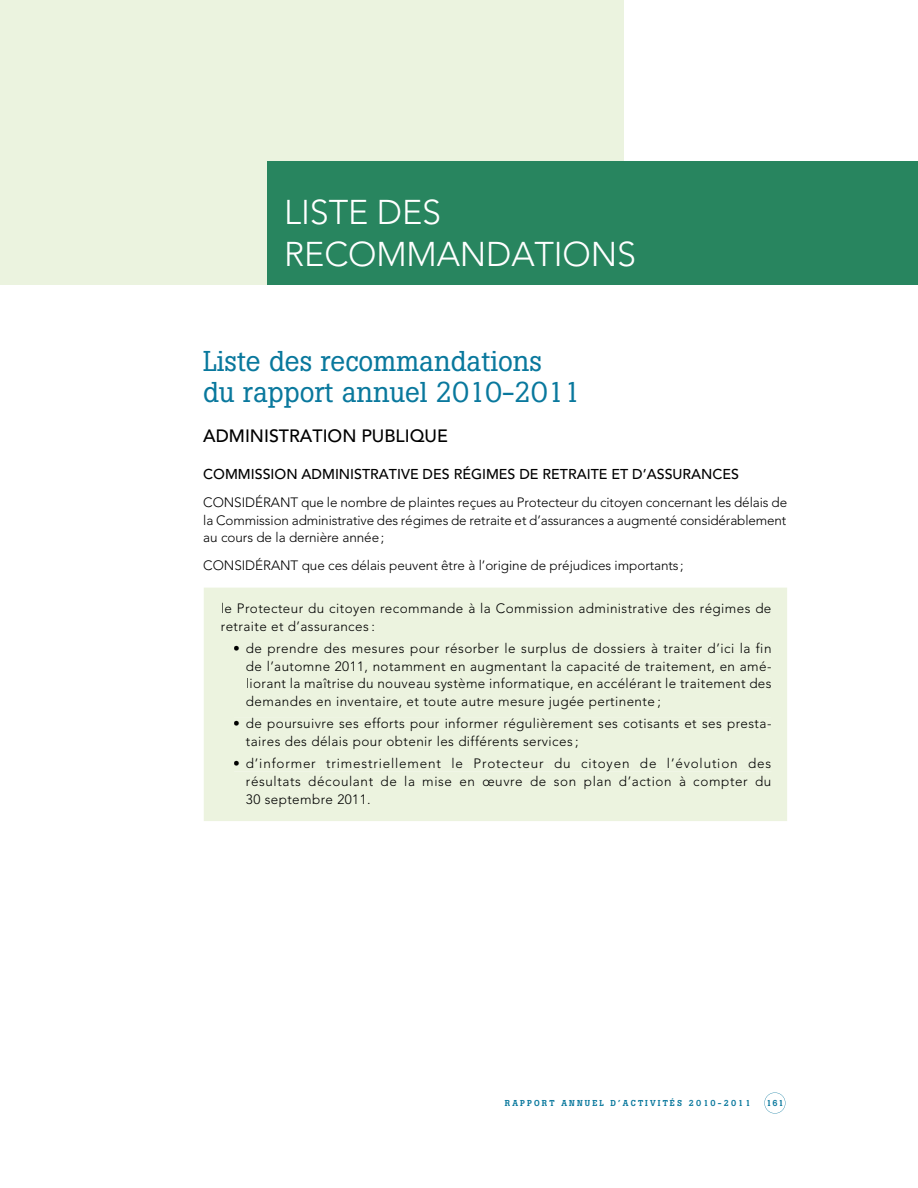
<style>
.page{position:relative;width:918px;height:1188px;background:#fff}
.page>*{position:absolute;margin:0;border:0;box-sizing:border-box;transform-origin:0 0}
.t1{font:300 34.05px/42.6px "Avenir";letter-spacing:-.005em;color:#fff}
.t2{font:28.35px/31.2px "Boton";color:#09789d}
.t3{font:500 17.7px "Avenir";color:#000}
.t4{font:500 14.25px "Avenir";color:#000}
.t5{font:300 13.5px/17.7px "Avenir";letter-spacing:.03em;color:#000;text-align:justify}
.t6{font:300 13.5px "Avenir";letter-spacing:-.005em;color:#000}
.t7{font:500 8.55px "Boton";letter-spacing:.25em;color:#09789d}
</style>
<div class="page">
<div style="left:0;top:0;width:624px;height:284px;background:#ebf3df"></div>
<svg style="left:764px;top:1093px;width:21px;height:21px"></svg>
<div style="left:267px;top:161px;width:651px;height:123px;background:#28855f"></div>
<div style="left:204px;top:588px;width:583px;height:233px;background:#ecf3df"></div>
<div style="left:222px;top:603px;width:550px;height:13px;background:#ecf3df"></div>
<div style="left:222px;top:621px;width:152px;height:10px;background:#ecf3df"></div>
<div style="left:234px;top:643px;width:538px;height:13px;background:#ecf3df"></div>
<div style="left:247px;top:661px;width:524px;height:13px;background:#ecf3df"></div>
<div style="left:247px;top:678px;width:525px;height:14px;background:#ecf3df"></div>
<div style="left:247px;top:696px;width:413px;height:13px;background:#ecf3df"></div>
<div style="left:234px;top:718px;width:537px;height:13px;background:#ecf3df"></div>
<div style="left:246px;top:736px;width:332px;height:13px;background:#ecf3df"></div>
<div style="left:234px;top:758px;width:538px;height:13px;background:#ecf3df"></div>
<div style="left:247px;top:776px;width:525px;height:13px;background:#ecf3df"></div>
<div style="left:246px;top:793px;width:124px;height:14px;background:#ecf3df"></div>
<h1 class="t1" style="left:284px;top:191px;width:353px">LISTE DES<br>RECOMMANDATIONS</h1>
<h2 class="t2" style="left:203px;top:345px;width:379px">Liste des recommandations<br>du rapport annuel 2010-2011</h2>
<h3 class="t3" style="left:203px;top:426px;width:246px">ADMINISTRATION PUBLIQUE</h3>
<p class="t4" style="left:203px;top:466px;width:537px">COMMISSION ADMINISTRATIVE DES RÉGIMES DE RETRAITE ET D’ASSURANCES</p>
<p class="t5" style="left:203px;top:493px;width:585px">CONSIDÉRANT que le nombre de plaintes reçues au Protecteur du citoyen concernant les délais de la Commission administrative des régimes de retraite et d’assurances a augmenté considérablement au cours de la dernière année ;</p>
<p class="t6" style="left:203px;top:558px;width:482px">CONSIDÉRANT que ces délais peuvent être à l’origine de préjudices importants ;</p>
<p class="t5" style="left:221px;top:600px;width:552px">le Protecteur du citoyen recommande à la Commission administrative des régimes de retraite et d’assurances :</p>
<p class="t5" style="left:246px;top:639px;width:527px;text-indent:-13px">• de prendre des mesures pour résorber le surplus de dossiers à traiter d’ici la fin de l’automne 2011, notamment en augmentant la capacité de traitement, en amé&shy;liorant la maîtrise du nouveau système informatique, en accélérant le traitement des demandes en inventaire, et toute autre mesure jugée pertinente ;</p>
<p class="t5" style="left:246px;top:715px;width:527px;text-indent:-13px">• de poursuivre ses efforts pour informer régulièrement ses cotisants et ses presta&shy;taires des délais pour obtenir les différents services ;</p>
<p class="t5" style="left:246px;top:754px;width:527px;text-indent:-13px">• d’informer trimestriellement le Protecteur du citoyen de l’évolution des résultats découlant de la mise en œuvre de son plan d’action à compter du 30 septembre 2011.</p>
<p class="t7" style="left:505px;top:1098px;width:247px">RAPPORT ANNUEL D’ACTIVITÉS 2010-2011</p>
<p class="t7" style="left:766px;top:1098px;width:19px">161</p>
</div>
